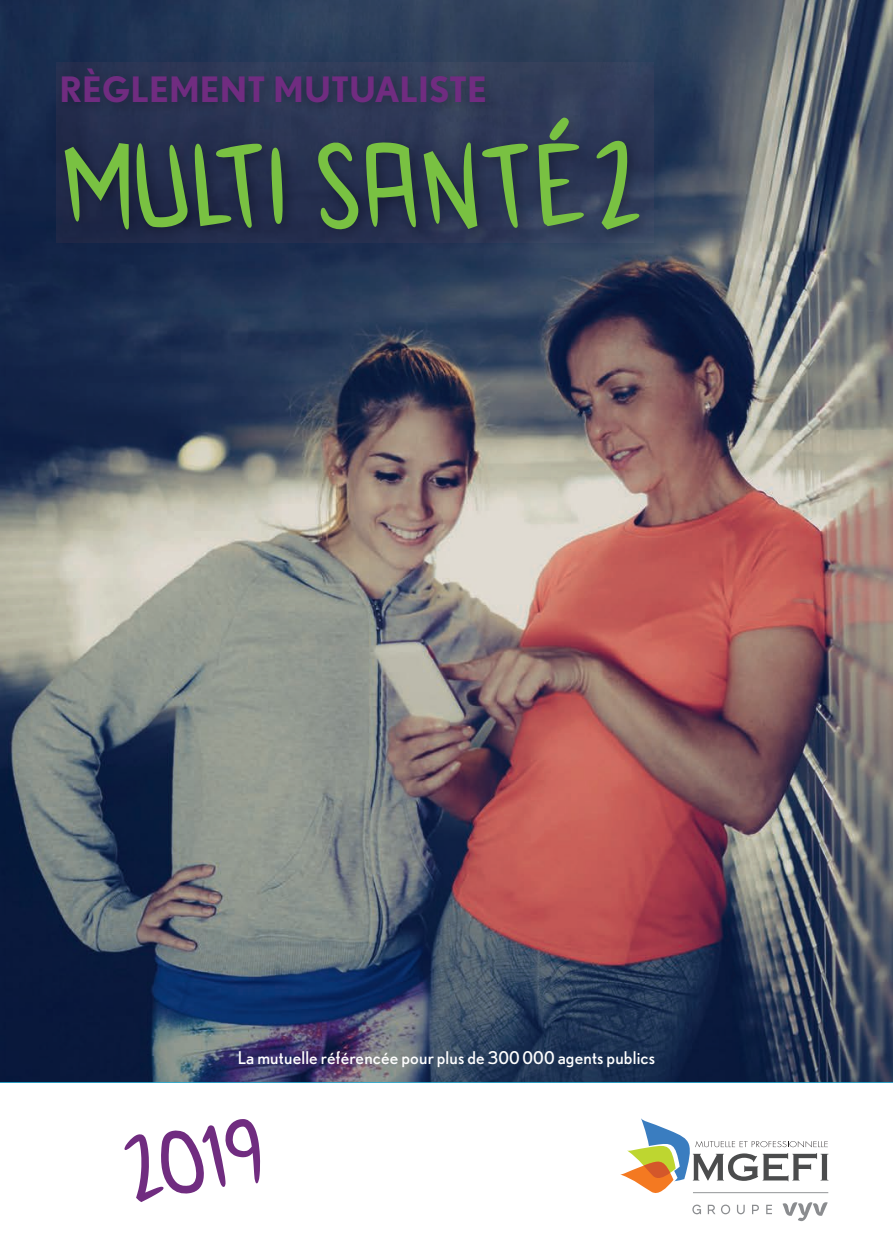
<style>
.page{position:relative;width:893px;height:1241px;background:#fff}
.page>*{position:absolute;margin:0;border:0;box-sizing:border-box;transform-origin:0 0}
.t1{font:115.5px "Anime Inept";color:#79c142}
.t2{font:87.5px "Anime Inept";color:#702c80}
.t3{font:700 35px "Nobel";color:#702c80}
.t4{font:17.5px "Nobel";letter-spacing:.01em;color:#fff}
</style>
<div class="page">
<img style="left:0;top:0;width:893px;height:1081px">
<img style="left:56px;top:62px;width:597px;height:180px">
<svg style="left:692px;top:1204px;width:9px;height:9px"></svg>
<svg style="left:708px;top:1204px;width:7px;height:9px"></svg>
<svg style="left:721px;top:1204px;width:9px;height:10px"></svg>
<svg style="left:737px;top:1204px;width:8px;height:10px"></svg>
<svg style="left:752px;top:1204px;width:7px;height:9px"></svg>
<svg style="left:766px;top:1204px;width:6px;height:9px"></svg>
<svg style="left:782px;top:1202px;width:46px;height:18px"></svg>
<svg style="left:620px;top:1118px;width:208px;height:76px"></svg>
<h3 class="t3" style="left:60px;top:69px;width:429px">RÈGLEMENT MUTUALISTE</h3>
<h1 class="t1" style="left:60px;top:113px;width:580px">MULTI Santé 2</h1>
<p class="t4" style="left:238px;top:1047px;width:419px">La mutuelle référencée pour plus de 300000 agents publics</p>
<h2 class="t2" style="left:120px;top:1115px;width:136px;rotate:-9deg">2O19</h2>
</div>
